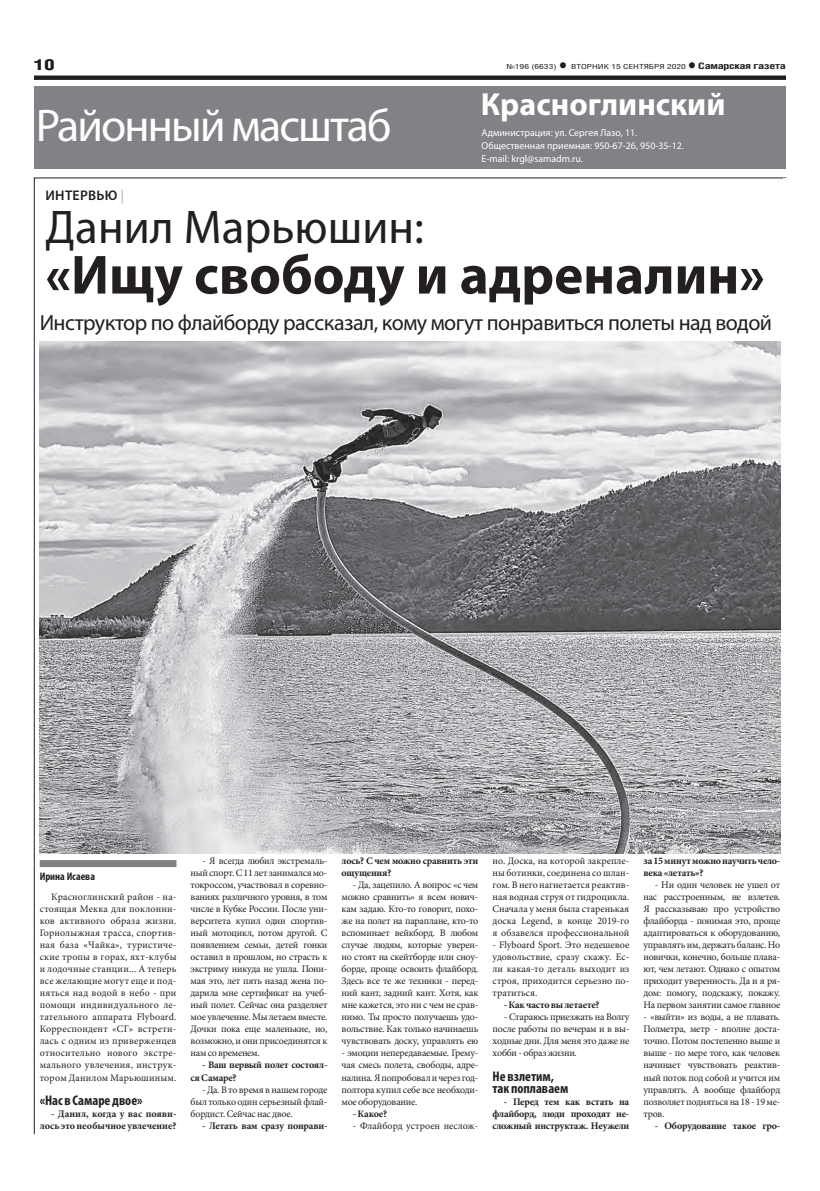
<style>
.page{position:relative;width:820px;height:1191px;background:#fff}
.page>*{position:absolute;margin:0;border:0;box-sizing:border-box;transform-origin:0 0}
.t1{font:700 55.5px "Myriad Pro";color:#231f20}
.t2{font:47.5px "Myriad Pro";color:#231f20}
.t3{font:46px "Myriad Pro";letter-spacing:-.04em;color:#fff}
.t4{font:700 32px "Myriad Pro";color:#fff}
.t5{font:22px "Myriad Pro";letter-spacing:-.025em;color:#231f20}
.t6{font:700 15px "Helios Cond";color:#231f20;scale:1.4 1}
.t7{font:700 condensed 14px/12px "Myriad Pro";color:#231f20}
.t8{font:600 14px "Myriad Pro";letter-spacing:.02em;color:#231f20}
.t9{font:700 condensed 11px "Myriad Pro";color:#231f20}
.t10{font:10px/12px "Minion Pro";letter-spacing:-.02em;color:#231f20;text-align:justify}
.t11{font:700 10px/12px "Minion Pro";letter-spacing:-.025em;color:#231f20}
.t12{font:10px/12.8px "Myriad Pro";color:#fff}
.t13{font:700 10px/12px "Minion Pro";color:#231f20;text-align:right}
.t14{font:10px "Minion Pro";color:#231f20}
.t15{font:700 9px "Helios Cond";letter-spacing:-.02em;color:#231f20;scale:1.4 1}
.t16{font:7px "Helios Cond";color:#231f20;scale:1.4 1}
.s1{font-weight:700;font-size:16px}
.s2{font-size:16px}
.s3{font-weight:300;color:#808285}
</style>
<div class="page">
<div style="left:34px;top:86px;width:751px;height:83px;background:#808285"></div>
<svg style="left:34px;top:76px;width:751px;height:4px;background:#272324"></svg>
<div style="left:40px;top:860px;width:136px;height:7px;background:#808285"></div>
<img style="left:40px;top:342px;width:740px;height:511px">
<h3 class="t6" style="left:34px;top:55px;width:16px">10</h3>
<p class="t16" style="left:506px;top:63px;width:129px">№196 (6633) <span class="s1">•</span> ВТОРНИК 15 СЕНТЯБРЯ 2020</p>
<p class="t15" style="left:687px;top:61px;width:72px"><span class="s2">•</span> Самарская газета</p>
<h3 class="t3" style="left:36px;top:97px;width:357px">Районный масштаб</h3>
<h3 class="t4" style="left:480px;top:84px;width:246px">Красноглинский</h3>
<p class="t12" style="left:481px;top:126px;width:204px">Администрация: ул. Сергея Лазо, 11.<br>Общественная приемная: 950-67-26, 950-35-12.<br>E-mail: krgl@samadm.ru.</p>
<h3 class="t8" style="left:46px;top:186px;width:80px">ИНТЕРВЬЮ <span class="s3">|</span></h3>
<h2 class="t2" style="left:45px;top:197px;width:380px">Данил Марьюшин:</h2>
<h1 class="t1" style="left:45px;top:239px;width:720px">«Ищу свободу и адреналин»</h1>
<h3 class="t5" style="left:40px;top:309px;width:733px">Инструктор по флайборду рассказал, кому могут понравиться полеты над водой</h3>
<p class="t9" style="left:40px;top:870px;width:57px">Ирина Исаева</p>
<p class="t10" style="left:40px;top:891px;width:138px;text-indent:11px">Красноглинский район - на&shy;стоящая Мекка для поклонни&shy;ков активного образа жизни.<br>Горнолыжная трасса, спортив&shy;ная база «Чайка», туристиче&shy;ские тропы в горах, яхт-клубы и лодочные станции... А теперь все желающие могут еще и под&shy;няться над водой в небо - при помощи индивидуального ле&shy;тательного аппарата Flyboard.<br>Корреспондент «СГ» встрети&shy;лась с одним из приверженцев относительно нового экстре&shy;мального увлечения, инструк&shy;тором Данилом Марьюшиным.</p>
<h3 class="t7" style="left:40px;top:1093px;width:104px">«Нас в Самаре двое»</h3>
<p class="t13" style="left:40px;top:1107px;width:138px">- Данил, когда у вас появи&shy;лось это необычное увлечение?</p>
<p class="t10" style="left:190px;top:855px;width:138px;text-indent:11px">- Я всегда любил экстремаль&shy;ный спорт. С 11 лет занимался мо&shy;токроссом, участвовал в соревно&shy;ваниях различного уровня, в том числе в Кубке России. После уни&shy;верситета купил один спортив&shy;ный мотоцикл, потом другой. С появлением семьи, детей гонки оставил в прошлом, но страсть к экстриму никуда не ушла. Пони&shy;мая это, лет пять назад жена по&shy;дарила мне сертификат на учеб&shy;ный полет. Сейчас она разделяет мое увлечение. Мы летаем вместе.<br>Дочки пока еще маленькие, но, возможно, и они присоединятся к нам со временем.</p>
<p class="t11" style="left:190px;top:1059px;width:138px;text-indent:11px">- Ваш первый полет состоял&shy;ся Самаре?</p>
<p class="t10" style="left:190px;top:1083px;width:138px;text-indent:11px">- Да. В то время в нашем городе был только один серьезный флай&shy;бордист. Сейчас нас двое.</p>
<p class="t11" style="left:202px;top:1119px;width:127px">- Летать вам сразу понрави-</p>
<p class="t11" style="left:341px;top:855px;width:138px">лось? С чем можно сравнить эти ощущения?</p>
<p class="t10" style="left:341px;top:879px;width:138px;text-indent:11px">- Да, зацепило. А вопрос «с чем можно сравнить» я всем нович&shy;кам задаю. Кто-то говорит, похо&shy;же на полет на параплане, кто-то вспоминает вейкборд. В любом случае людям, которые уверен&shy;но стоят на скейтборде или сноу&shy;борде, проще освоить флайборд.<br>Здесь все те же техники - перед&shy;ний кант, задний кант. Хотя, как мне кажется, это ни с чем не срав&shy;нимо. Ты просто получаешь удо&shy;вольствие. Как только начинаешь чувствовать доску, управлять ею</p>
<p class="t10" style="left:341px;top:1047px;width:138px">- эмоции непередаваемые. Грему&shy;чая смесь полета, свободы, адре&shy;налина. Я попробовал и через год&shy;полтора купил себе все необходи&shy;мое оборудование.</p>
<p class="t11" style="left:353px;top:1107px;width:35px">- Какое?</p>
<p class="t14" style="left:353px;top:1118px;width:127px">- Флайборд устроен неслож-</p>
<p class="t10" style="left:492px;top:855px;width:138px">но. Доска, на которой закрепле&shy;ны ботинки, соединена со шлан&shy;гом. В него нагнетается реактив&shy;ная водная струя от гидроцикла.<br>Сначала у меня была старенькая доска Legend, в конце 2019-го я обзавелся профессиональной</p>
<p class="t10" style="left:492px;top:939px;width:138px">- Flyboard Sport. Это недешевое удовольствие, сразу скажу. Ес&shy;ли какая-то деталь выходит из строя, приходится серьезно по&shy;тратиться.</p>
<p class="t11" style="left:503px;top:999px;width:97px">- Как часто вы летаете?</p>
<p class="t10" style="left:492px;top:1011px;width:138px;text-indent:11px">- Стараюсь приезжать на Волгу после работы по вечерам и в вы&shy;ходные дни. Для меня это даже не хобби - образ жизни.</p>
<h3 class="t7" style="left:492px;top:1069px;width:77px">Не взлетим, так поплаваем</h3>
<p class="t11" style="left:492px;top:1095px;width:138px;text-align:justify;text-indent:11px">- Перед тем как встать на флайборд, люди проходят не&shy;сложный инструктаж. Неужели</p>
<p class="t11" style="left:643px;top:855px;width:138px">за 15 минут можно научить чело&shy;века «летать»?</p>
<p class="t10" style="left:643px;top:879px;width:138px;text-indent:11px">- Ни один человек не ушел от нас расстроенным, не взлетев.<br>Я рассказываю про устройство флайборда - понимая это, проще адаптироваться к оборудованию, управлять им, держать баланс. Но новички, конечно, больше плава&shy;ют, чем летают. Однако с опытом приходит уверенность. Да и я ря&shy;дом: помогу, подскажу, покажу.<br>На первом занятии самое главное</p>
<p class="t10" style="left:643px;top:1011px;width:138px">- «выйти» из воды, а не плавать.<br>Полметра, метр - вполне доста&shy;точно. Потом постепенно выше и выше - по мере того, как человек начинает чувствовать реактив&shy;ный поток под собой и учится им управлять. А вообще флайборд позволяет подняться на 18 - 19 ме&shy;тров.</p>
<p class="t11" style="left:654px;top:1119px;width:127px">- Оборудование такое гро-</p>
</div>
